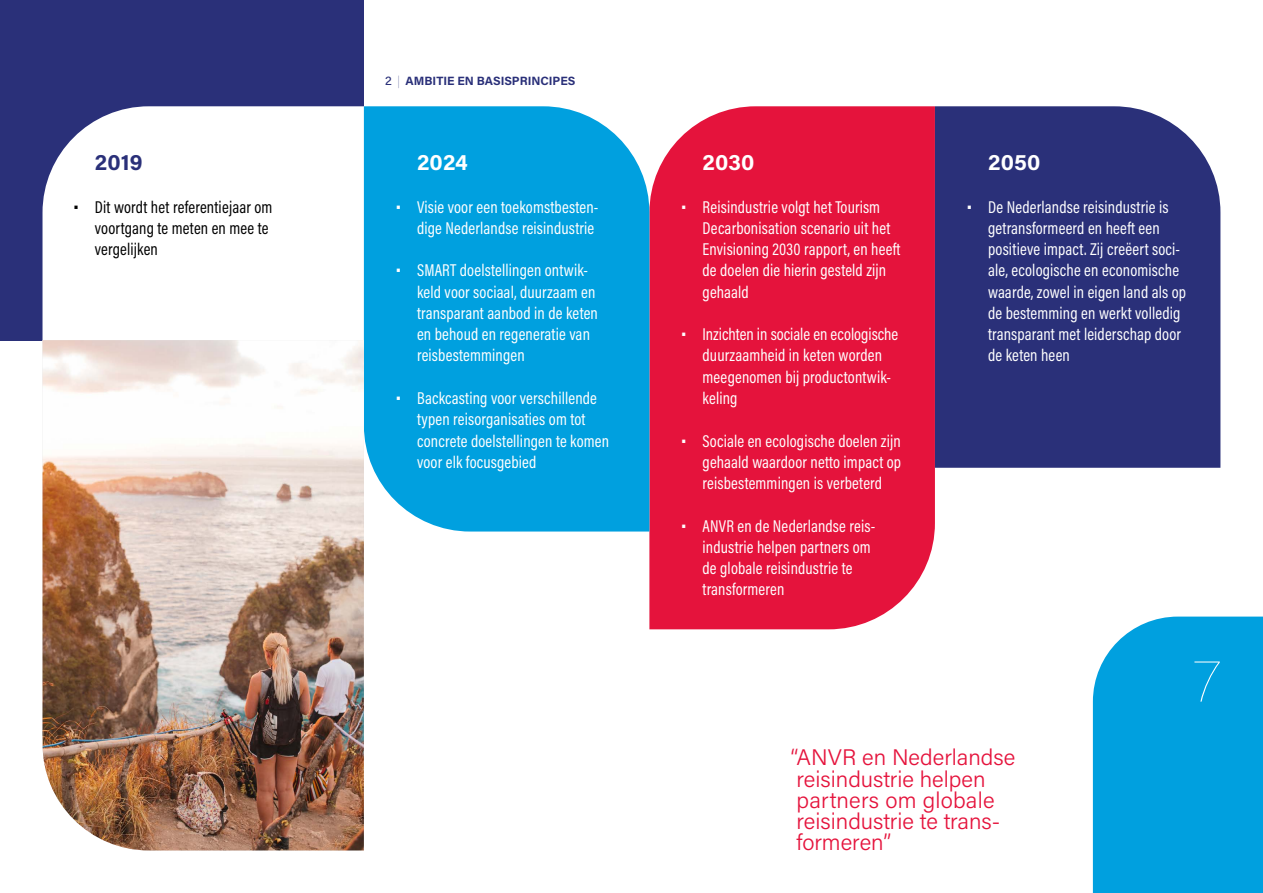
<style>
.page{position:relative;width:1263px;height:893px;background:#fff}
.page>*{position:absolute;margin:0;border:0;box-sizing:border-box;transform-origin:0 0}
.t1{font:100 57px "Acumin Pro";color:#fff}
.t2{font:300 22.5px/21.3px "Acumin Pro";color:#e5133c}
.t3{font:700 22.5px "Acumin Pro";color:#fff}
.t4{font:700 22.5px "Acumin Pro";color:#2a3079}
.Plat_opsomming_artikel{font:17.25px/21.3px "Acumin Pro Cond";letter-spacing:.01em;color:#fff;scale:.96 1}
.Plat_opsomming_artikel-2{font:17.25px/21.3px "Acumin Pro Cond";letter-spacing:.01em;color:#000;scale:.96 1}
.t5{font:700 12px "Acumin Pro";color:#2a3079}
.s1{font-size:22.5px}
.s2{font-weight:500}
.s3{font-weight:100}
</style>
<div class="page">
<div style="left:649px;top:106px;width:286px;height:523px;background:#e5133c"></div>
<div style="left:935px;top:106px;width:285px;height:362px;background:#2a3079"></div>
<div style="left:0;top:0;width:364px;height:340px;background:#2a3079"></div>
<div style="left:43px;top:106px;width:321px;height:745px;background:#fff"></div>
<div style="left:1093px;top:617px;width:170px;height:276px;background:#00a0df"></div>
<div style="left:364px;top:106px;width:285px;height:425px;background:#00a0df"></div>
<img style="left:43px;top:340px;width:321px;height:510px">
<p class="t4" style="left:95px;top:146px;width:49px">2019</p>
<p class="Plat_opsomming_artikel-2" style="left:95px;top:196px;width:187px;text-indent:-21px"><span class="s1">•</span> Dit wordt het referentiejaar om voortgang te meten en mee te vergelijken</p>
<p class="t5" style="left:385px;top:72px;width:192px"><span class="s2">2</span> <span class="s3">|</span> AMBITIE EN BASISPRINCIPES</p>
<p class="t3" style="left:417px;top:146px;width:52px">2024</p>
<p class="Plat_opsomming_artikel" style="left:396px;top:196px;width:212px;text-align:right"><span class="s1">•</span> Visie voor een toekomstbesten&shy;dige Nederlandse reisindustrie</p>
<p class="Plat_opsomming_artikel" style="left:417px;top:259px;width:190px;text-indent:-21px"><span class="s1">•</span> SMART doelstellingen ontwik&shy;keld voor sociaal, duurzaam en transparant aanbod in de keten en behoud en regeneratie van reisbestemmingen</p>
<p class="Plat_opsomming_artikel" style="left:417px;top:387px;width:202px;text-indent:-21px"><span class="s1">•</span> Backcasting voor verschillende typen reisorganisaties om tot concrete doelstellingen te komen voor elk focusgebied</p>
<p class="t3" style="left:702px;top:146px;width:53px">2030</p>
<p class="Plat_opsomming_artikel" style="left:702px;top:196px;width:208px;text-indent:-21px"><span class="s1">•</span> Reisindustrie volgt het Tourism<br>Decarbonisation scenario uit het<br>Envisioning 2030 rapport, en heeft de doelen die hierin gesteld zijn gehaald</p>
<p class="Plat_opsomming_artikel" style="left:702px;top:323px;width:205px;text-indent:-21px"><span class="s1">•</span> Inzichten in sociale en ecologische duurzaamheid in keten worden meegenomen bij productontwik&shy;keling</p>
<p class="Plat_opsomming_artikel" style="left:702px;top:430px;width:208px;text-align:justify;text-indent:-21px"><span class="s1">•</span> Sociale en ecologische doelen zijn gehaald waardoor netto impact op reisbestemmingen is verbeterd</p>
<p class="Plat_opsomming_artikel" style="left:702px;top:515px;width:181px;text-indent:-21px"><span class="s1">•</span> ANVR en de Nederlandse reis&shy;industrie helpen partners om de globale reisindustrie te transformeren</p>
<p class="t3" style="left:988px;top:146px;width:54px">2050</p>
<p class="Plat_opsomming_artikel" style="left:988px;top:196px;width:208px;text-indent:-21px"><span class="s1">•</span> De Nederlandse reisindustrie is getransformeerd en heeft een positieve impact. Zij creëert soci&shy;ale, ecologische en economische waarde, zowel in eigen land als op de bestemming en werkt volledig transparant met leiderschap door de keten heen</p>
<p class="t2" style="left:791px;top:746px;width:226px">“ANVR en Nederlandse reisindustrie helpen partners om globale reisindustrie te trans&shy;formeren”</p>
<p class="t1" style="left:1193px;top:643px;width:29px">7</p>
</div>
